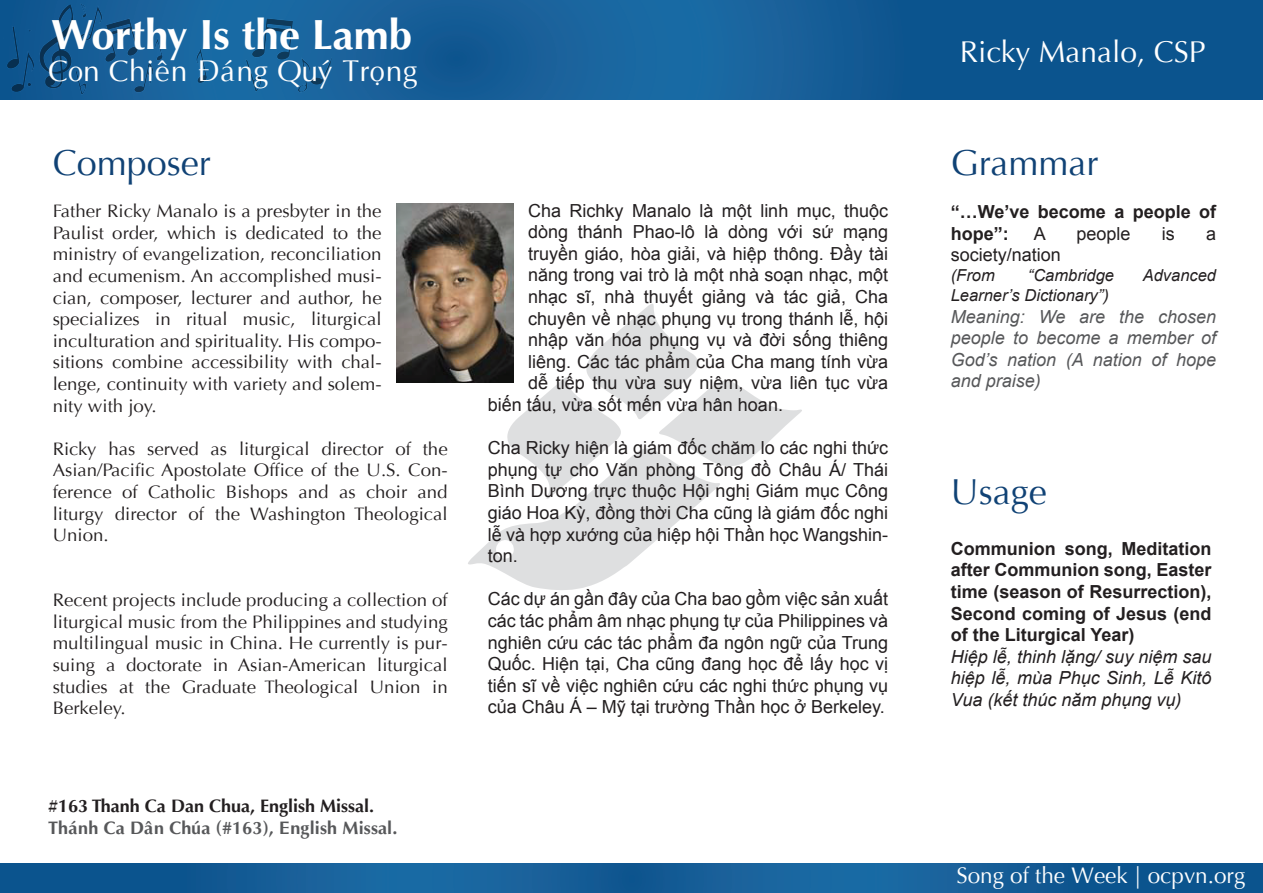
<style>
.page{position:relative;width:1263px;height:893px;background:#fff}
.page>*{position:absolute;margin:0;border:0;box-sizing:border-box;transform-origin:0 0}
.t1{font:700 42px "Optima";color:#fff}
.t2{font:36px "Optima";color:#104275}
.t3{font:30px "VNI Aptima";color:#fff}
.t4{font:30px "Optima";color:#fff}
.t5{font:22.5px "Optima";color:#fff}
.t6{font:18px/21.6px "Arial";color:#231f20;text-align:justify}
.t7{font:18px/21.6px "Optima";color:#231f20;text-align:justify;scale:1.04 1}
.t8{font:700 18px/21.6px "Arial";color:#231f20}
.t9{font:italic 18px/21.6px "Arial";color:#57585a;text-align:justify}
.t10{font:italic 18px/21.6px "Arial";color:#231f20;text-align:justify}
.t11{font:18px "VNI Aptima Bold";color:#57585a}
.t12{font:700 18px "Optima";color:#231f20}
.t13{font:italic 16.5px "Arial";color:#231f20}
</style>
<div class="page">
<svg style="left:468px;top:304px;width:334px;height:286px"></svg>
<svg style="left:349px;top:0;width:914px;height:99px;background:#125b95"></svg>
<div style="left:0;top:863px;width:1263px;height:30px;background:linear-gradient(to right,#135d97,#135d97)"></div>
<img style="left:397px;top:204px;width:116px;height:178px">
<img style="left:0;top:0;width:349px;height:100px">
<h1 class="t1" style="left:51px;top:11px;width:362px">Worthy Is the Lamb</h1>
<h3 class="t3" style="left:48px;top:48px;width:371px">Con Chieân Ñaùng Quyù Troïng</h3>
<h2 class="t2" style="left:53px;top:142px;width:160px">Composer</h2>
<p class="t7" style="left:53px;top:201px;width:318px">Father Ricky Manalo is a presbyter in the Paulist order, which is dedicated to the ministry of evangelization, reconciliation and ecumenism. An accomplished musi&shy;cian, composer, lecturer and author, he specializes in ritual music, liturgical inculturation and spirituality. His compo&shy;sitions combine accessibility with chal&shy;lenge, continuity with variety and solem&shy;nity with joy.</p>
<p class="t7" style="left:53px;top:438px;width:381px">Ricky has served as liturgical director of the Asian/Pacific Apostolate Office of the U.S. Con&shy;ference of Catholic Bishops and as choir and liturgy director of the Washington Theological Union.</p>
<p class="t7" style="left:53px;top:589px;width:381px">Recent projects include producing a collection of liturgical music from the Philippines and studying multilingual music in China. He currently is pur&shy;suing a doctorate in Asian-American liturgical studies at the Graduate Theological Union in Berkeley.</p>
<p class="t12" style="left:48px;top:795px;width:328px">#163 Thanh Ca Dan Chua, English Missal.</p>
<p class="t11" style="left:48px;top:813px;width:351px">Thaùnh Ca Daân Chuùa (#163), English Missal.</p>
<p class="t6" style="left:528px;top:200px;width:362px">Cha Richky Manalo là một linh mục, thuộc</p>
<p class="t6" style="left:528px;top:221px;width:362px">dòng thánh Phao-lô là dòng với sứ mạng</p>
<p class="t6" style="left:528px;top:243px;width:362px">truyền giáo, hòa giải, và hiệp thông. Đầy tài</p>
<p class="t6" style="left:528px;top:264px;width:362px">năng trong vai trò là một nhà soạn nhạc, một</p>
<p class="t6" style="left:528px;top:286px;width:362px">nhạc sĩ, nhà thuyết giảng và tác giả, Cha</p>
<p class="t6" style="left:528px;top:308px;width:362px">chuyên về nhạc phụng vụ trong thánh lễ, hội</p>
<p class="t6" style="left:528px;top:329px;width:362px">nhập văn hóa phụng vụ và đời sống thiêng</p>
<p class="t6" style="left:528px;top:351px;width:362px">liêng. Các tác phẩm của Cha mang tính vừa</p>
<p class="t6" style="left:528px;top:372px;width:362px">dễ tiếp thu vừa suy niệm, vừa liên tục vừa</p>
<p class="t6" style="left:488px;top:394px;width:297px">biến tấu, vừa sốt mến vừa hân hoan.</p>
<p class="t6" style="left:488px;top:437px;width:402px">Cha Ricky hiện là giám đốc chăm lo các nghi thức phụng tự cho Văn phòng Tông đồ Châu Á/ Thái Bình Dương trực thuộc Hội nghị Giám mục Công giáo Hoa Kỳ, đồng thời Cha cũng là giám đốc nghi lễ và hợp xướng của hiệp hội Thần học Wangshin&shy;ton.</p>
<p class="t6" style="left:488px;top:588px;width:402px">Các dự án gần đây của Cha bao gồm việc sản xuất các tác phẩm âm nhạc phụng tự của Philippines và nghiên cứu các tác phẩm đa ngôn ngữ của Trung Quốc. Hiện tại, Cha cũng đang học để lấy học vị tiến sĩ về việc nghiên cứu các nghi thức phụng vụ của Châu Á – Mỹ tại trường Thần học ở Berkeley.</p>
<h3 class="t4" style="left:960px;top:35px;width:247px">Ricky Manalo, CSP</h3>
<h2 class="t2" style="left:951px;top:142px;width:149px">Grammar</h2>
<p class="t8" style="left:951px;top:202px;width:267px">“…We’ve become a people of hope”:</p>
<p class="t6" style="left:1034px;top:223px;width:14px">A</p>
<p class="t6" style="left:1076px;top:223px;width:56px">people</p>
<p class="t6" style="left:1162px;top:223px;width:14px">is</p>
<p class="t6" style="left:1206px;top:223px;width:12px">a</p>
<p class="t6" style="left:951px;top:244px;width:112px">society/nation</p>
<p class="t13" style="left:951px;top:265px;width:45px">(From</p>
<p class="t13" style="left:1028px;top:265px;width:88px">“Cambridge</p>
<p class="t13" style="left:1143px;top:265px;width:75px">Advanced</p>
<p class="t13" style="left:951px;top:284px;width:160px">Learner’s Dictionary”)</p>
<p class="t9" style="left:951px;top:306px;width:267px">Meaning: We are the chosen people to become a member of God’s nation (A nation of hope and praise)</p>
<h2 class="t2" style="left:951px;top:471px;width:98px">Usage</h2>
<p class="t8" style="left:951px;top:538px;width:262px;text-align:justify">Communion song, Meditation after Communion song, Easter time (season of Resurrection), Second coming of Jesus (end of the Liturgical Year)</p>
<p class="t10" style="left:951px;top:646px;width:262px">Hiệp lễ, thinh lặng/ suy niệm sau hiệp lễ, mùa Phục Sinh, Lễ Kitô Vua (kết thúc năm phụng vụ)</p>
<p class="t5" style="left:956px;top:863px;width:290px">Song of the Week | ocpvn.org</p>
</div>
